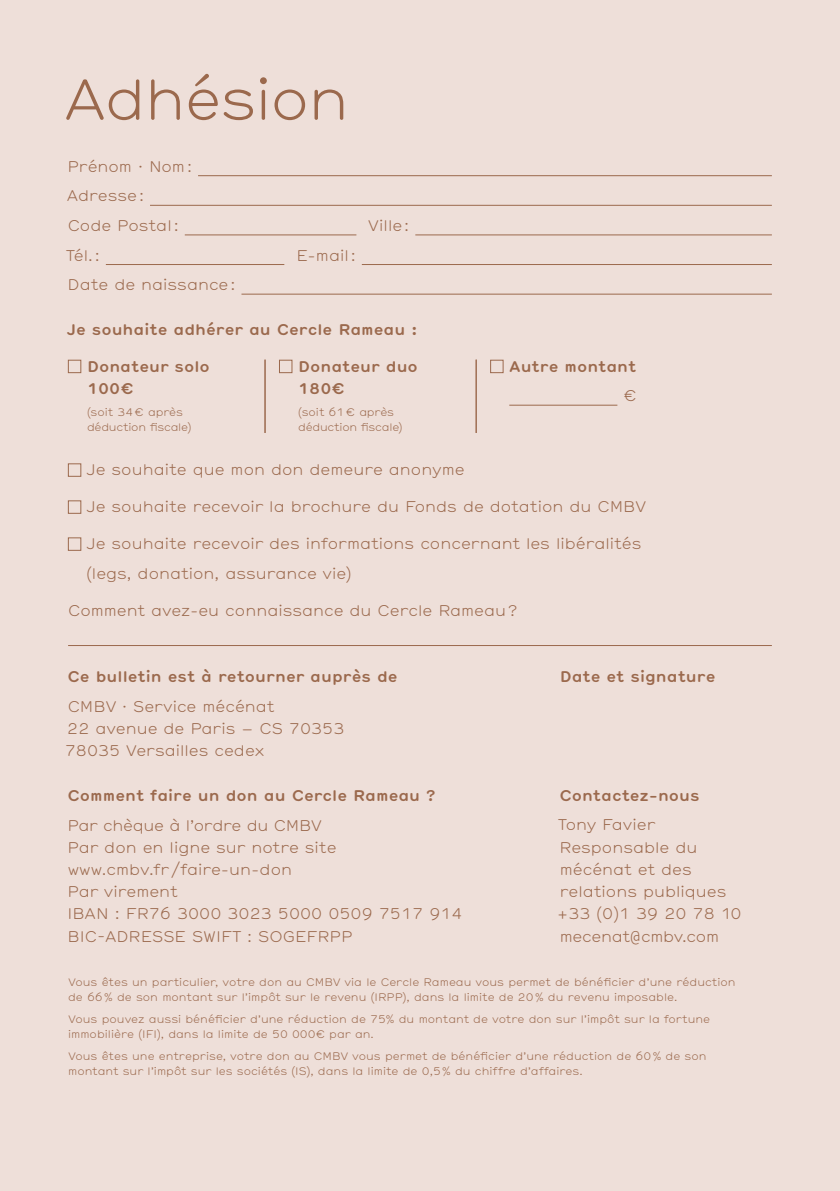
<style>
.page{position:relative;width:840px;height:1191px;background:#fff}
.page>*{position:absolute;margin:0;border:0;box-sizing:border-box;transform-origin:0 0}
.t1{font:300 56px "Hermes";letter-spacing:-.02em;color:#9b694d}
.t2{font:300 15px/22.2px "Hermes";color:#9b694d}
.t3{font:700 15px/22.2px "Hermes";color:#9b694d}
.t4{font:300 10.6px/14.8px "Hermes";color:#9b694d}
.t5{font:300 10.6px/14.8px "Hermes";letter-spacing:-.02em;color:#9b694d}
</style>
<div class="page">
<div style="left:0;top:0;width:839px;height:1191px;background:#eedfd9"></div>
<hr style="left:198px;top:175px;width:573px;height:1px;background:#9b694d">
<hr style="left:150px;top:205px;width:621px;height:1px;background:#9b694d">
<hr style="left:185px;top:234px;width:171px;height:1px;background:#9b694d">
<hr style="left:415px;top:234px;width:356px;height:1px;background:#9b694d">
<hr style="left:106px;top:264px;width:178px;height:1px;background:#9b694d">
<hr style="left:361px;top:264px;width:410px;height:1px;background:#9b694d">
<hr style="left:241px;top:294px;width:530px;height:1px;background:#9b694d">
<div style="left:68px;top:463px;width:13px;height:13px;border:1px solid #9b694d"></div>
<div style="left:68px;top:500px;width:13px;height:13px;border:1px solid #9b694d"></div>
<div style="left:68px;top:537px;width:13px;height:13px;border:1px solid #9b694d"></div>
<div style="left:68px;top:360px;width:13px;height:13px;border:1px solid #9b694d"></div>
<div style="left:279px;top:360px;width:13px;height:13px;border:1px solid #9b694d"></div>
<hr style="left:509px;top:405px;width:108px;height:1px;background:#9b694d">
<div style="left:490px;top:360px;width:13px;height:13px;border:1px solid #9b694d"></div>
<hr style="left:264px;top:359px;width:1px;height:74px;background:#9b694d">
<hr style="left:475px;top:359px;width:1px;height:74px;background:#9b694d">
<hr style="left:68px;top:645px;width:703px;height:1px;background:#9b694d">
<h1 class="t1" style="left:64px;top:59px;width:287px">Adhésion</h1>
<p class="t2" style="left:67px;top:151px;width:127px;line-height:29.6px">Prénom · Nom :<br>Adresse :<br>Code Postal :</p>
<p class="t2" style="left:368px;top:213px;width:43px">Ville :</p>
<p class="t2" style="left:66px;top:243px;width:36px">Tél. :</p>
<p class="t2" style="left:296px;top:243px;width:61px">E-mail :</p>
<p class="t2" style="left:68px;top:273px;width:169px">Date de naissance :</p>
<p class="t3" style="left:67px;top:317px;width:352px">Je souhaite adhérer au Cercle Rameau :</p>
<p class="t3" style="left:87px;top:354px;width:124px">Donateur solo<br>100€</p>
<p class="t5" style="left:87px;top:404px;width:106px">(soit 34 € après déduction fiscale)</p>
<p class="t3" style="left:298px;top:354px;width:121px">Donateur duo<br>180€</p>
<p class="t5" style="left:298px;top:404px;width:106px">(soit 61 € après déduction fiscale)</p>
<p class="t3" style="left:509px;top:354px;width:128px">Autre montant</p>
<p class="t2" style="left:623px;top:384px;width:15px">€</p>
<p class="t2" style="left:86px;top:458px;width:379px">Je souhaite que mon don demeure anonyme</p>
<p class="t2" style="left:86px;top:495px;width:561px">Je souhaite recevoir la brochure du Fonds de dotation du CMBV</p>
<p class="t2" style="left:86px;top:528px;width:556px;line-height:29.6px">Je souhaite recevoir des informations concernant les libéralités (legs, donation, assurance vie)</p>
<p class="t2" style="left:68px;top:598px;width:450px">Comment avez-eu connaissance du Cercle Rameau ?</p>
<p class="t3" style="left:67px;top:665px;width:331px">Ce bulletin est à retourner auprès de</p>
<p class="t2" style="left:65px;top:694px;width:281px">CMBV · Service mécénat<br>22 avenue de Paris – CS 70353<br>78035 Versailles cedex</p>
<p class="t3" style="left:67px;top:783px;width:369px">Comment faire un don au Cercle Rameau ?</p>
<p class="t2" style="left:68px;top:813px;width:396px">Par chèque à l’ordre du CMBV<br>Par don en ligne sur notre site<br>www.cmbv.fr /faire-un-don<br>Par virement<br>IBAN : FR76 3000 3023 5000 0509 7517 914<br>BIC-ADRESSE SWIFT : SOGEFRPP</p>
<p class="t3" style="left:559px;top:665px;width:157px">Date et signature</p>
<p class="t3" style="left:559px;top:783px;width:142px">Contactez-nous</p>
<p class="t2" style="left:557px;top:813px;width:186px">Tony Favier<br>Responsable du mécénat et des relations publiques +33 (0)1 39 20 78 10 mecenat@cmbv.com</p>
<p class="t4" style="left:68px;top:974px;width:668px">Vous êtes un particulier, votre don au CMBV via le Cercle Rameau vous permet de bénéficier d’une réduction de 66 % de son montant sur l’impôt sur le revenu (IRPP), dans la limite de 20 % du revenu imposable.</p>
<p class="t4" style="left:68px;top:1011px;width:643px">Vous pouvez aussi bénéficier d’une réduction de 75% du montant de votre don sur l’impôt sur la fortune immobilière (IFI), dans la limite de 50 000€ par an.</p>
<p class="t4" style="left:68px;top:1048px;width:639px">Vous êtes une entreprise, votre don au CMBV vous permet de bénéficier d’une réduction de 60 % de son montant sur l’impôt sur les sociétés (IS), dans la limite de 0,5 % du chiffre d’affaires.</p>
</div>
